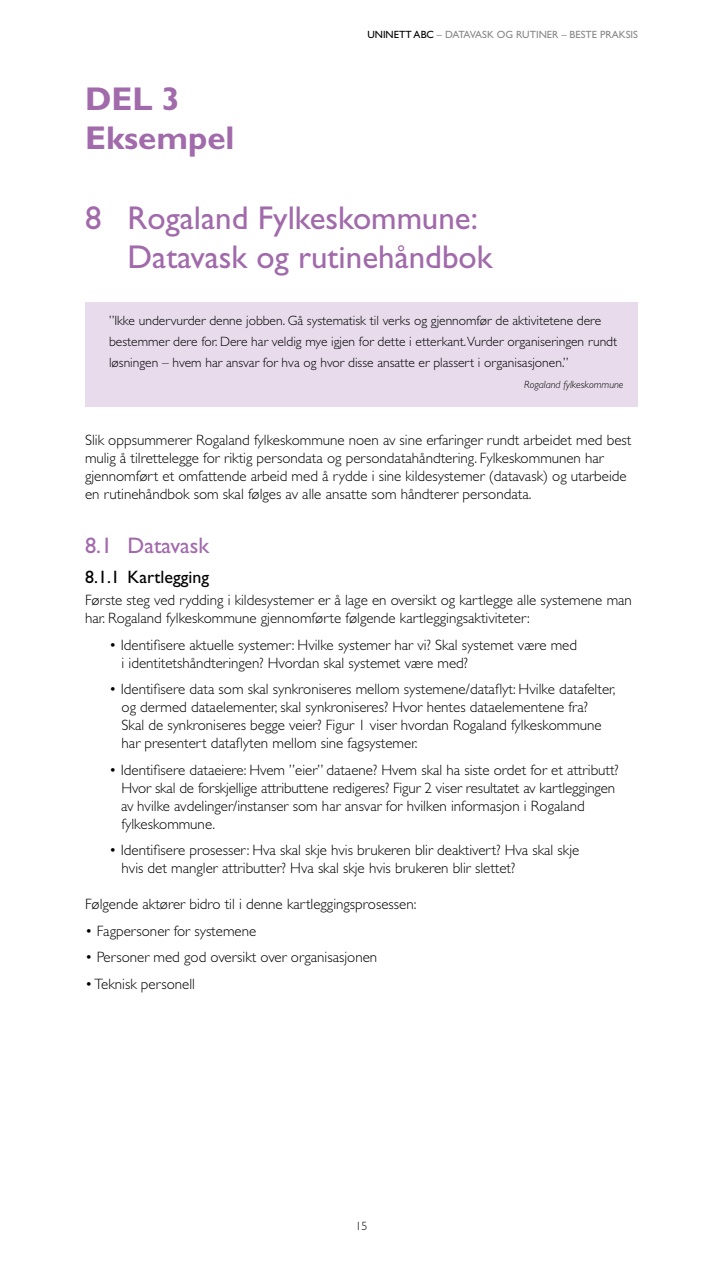
<style>
.page{position:relative;width:723px;height:1263px;background:#fff}
.page>*{position:absolute;margin:0;border:0;box-sizing:border-box;transform-origin:0 0}
.Nivå_1{font:33px/39.6px "Gill Sans";color:#a16aab}
.Nivå_1-2{font:700 33px "Gill Sans";color:#a16aab}
.Nivå_2{font:22.5px "Gill Sans";color:#a16aab}
.Nivå_3{font:18px "Gill Sans";color:#000}
.Copy{font:300 15px/18px "Gill Sans";color:#000}
.Copy-2{font:300 13.5px/21px "Gill Sans";color:#000}
.t1{font:300 12px "Gill Sans";color:#000}
.t2{font:10.5px "Gill Sans";color:#878787}
.Copy-3{font:italic 300 10.5px "Gill Sans";color:#000}
.s1{color:#000}
</style>
<div class="page">
<div style="left:85px;top:302px;width:553px;height:105px;background:#e8dcec"></div>
<p class="Nivå_1-2" style="left:85px;top:79px;width:97px">DEL 3</p>
<p class="Nivå_1-2" style="left:85px;top:119px;width:151px">Eksempel</p>
<p class="t2" style="left:367px;top:28px;width:169px"><span class="s1">Uninett ABC</span> – DATAVASK OG RUTINE</p>
<p class="t2" style="left:552px;top:28px;width:87px">R – BESTE PRAKSIS</p>
<p class="Nivå_1" style="left:128px;top:198px;width:367px;text-indent:-43px">8 Rogaland Fylkeskommune:<br>Datavask og rutinehåndbok</p>
<p class="Copy-2" style="left:109px;top:310px;width:510px">”Ikke undervurder denne jobben. Gå systematisk til verks og gjennomfør de aktivitetene dere bestemmer dere for. Dere har veldig mye igjen for dette i etterkant.Vurder organiseringen rundt løsningen – hvem har ansvar for hva og hvor disse ansatte er plassert i organisasjonen.”</p>
<p class="Copy-3" style="left:524px;top:379px;width:101px">Rogaland fylkeskommune</p>
<p class="Copy" style="left:85px;top:431px;width:548px">Slik oppsummerer Rogaland fylkeskommune noen av sine erfaringer rundt arbeidet med best mulig å tilrettelegge for riktig persondata og persondatahåndtering. Fylkeskommunen har gjennomført et omfattende arbeid med å rydde i sine kildesystemer (datavask) og utarbeide en rutinehåndbok som skal følges av alle ansatte som håndterer persondata.</p>
<p class="Nivå_2" style="left:85px;top:532px;width:126px">8.1 Datavask</p>
<p class="Nivå_3" style="left:85px;top:566px;width:126px">8.1.1 Kartlegging</p>
<p class="Copy" style="left:85px;top:591px;width:548px">Første steg ved rydding i kildesystemer er å lage en oversikt og kartlegge alle systemene man har. Rogaland fylkeskommune gjennomførte følgende kartleggingsaktiviteter:</p>
<p class="Copy" style="left:122px;top:636px;width:457px;text-indent:-13px">• Identifisere aktuelle systemer: Hvilke systemer har vi? Skal systemet være med i identitetshåndteringen? Hvordan skal systemet være med?</p>
<p class="Copy" style="left:122px;top:680px;width:495px;text-indent:-13px">• Identifisere data som skal synkroniseres mellom systemene/dataflyt: Hvilke datafelter, og dermed dataelementer, skal synkroniseres? Hvor hentes dataelementene fra?<br>Skal de synkroniseres begge veier? Figur 1 viser hvordan Rogaland fylkeskommune har presentert dataflyten mellom sine fagsystemer.</p>
<p class="Copy" style="left:121px;top:761px;width:499px;text-indent:-12px">• Identifisere dataeiere: Hvem ”eier” dataene? Hvem skal ha siste ordet for et attributt?<br>Hvor skal de forskjellige attributtene redigeres? Figur 2 viser resultatet av kartleggingen av hvilke avdelinger/instanser som har ansvar for hvilken informasjon i Rogaland fylkeskommune.</p>
<p class="Copy" style="left:122px;top:841px;width:459px;text-indent:-13px">• Identifisere prosesser: Hva skal skje hvis brukeren blir deaktivert? Hva skal skje hvis det mangler attributter? Hva skal skje hvis brukeren blir slettet?</p>
<p class="Copy" style="left:85px;top:895px;width:333px">Følgende aktører bidro til i denne kartleggingsprosessen:</p>
<p class="Copy" style="left:85px;top:922px;width:173px">• Fagpersoner for systemene</p>
<p class="Copy" style="left:85px;top:948px;width:294px">• Personer med god oversikt over organisasjonen</p>
<p class="Copy" style="left:85px;top:975px;width:111px">• Teknisk personell</p>
<p class="t1" style="left:355px;top:1219px;width:13px">15</p>
</div>
